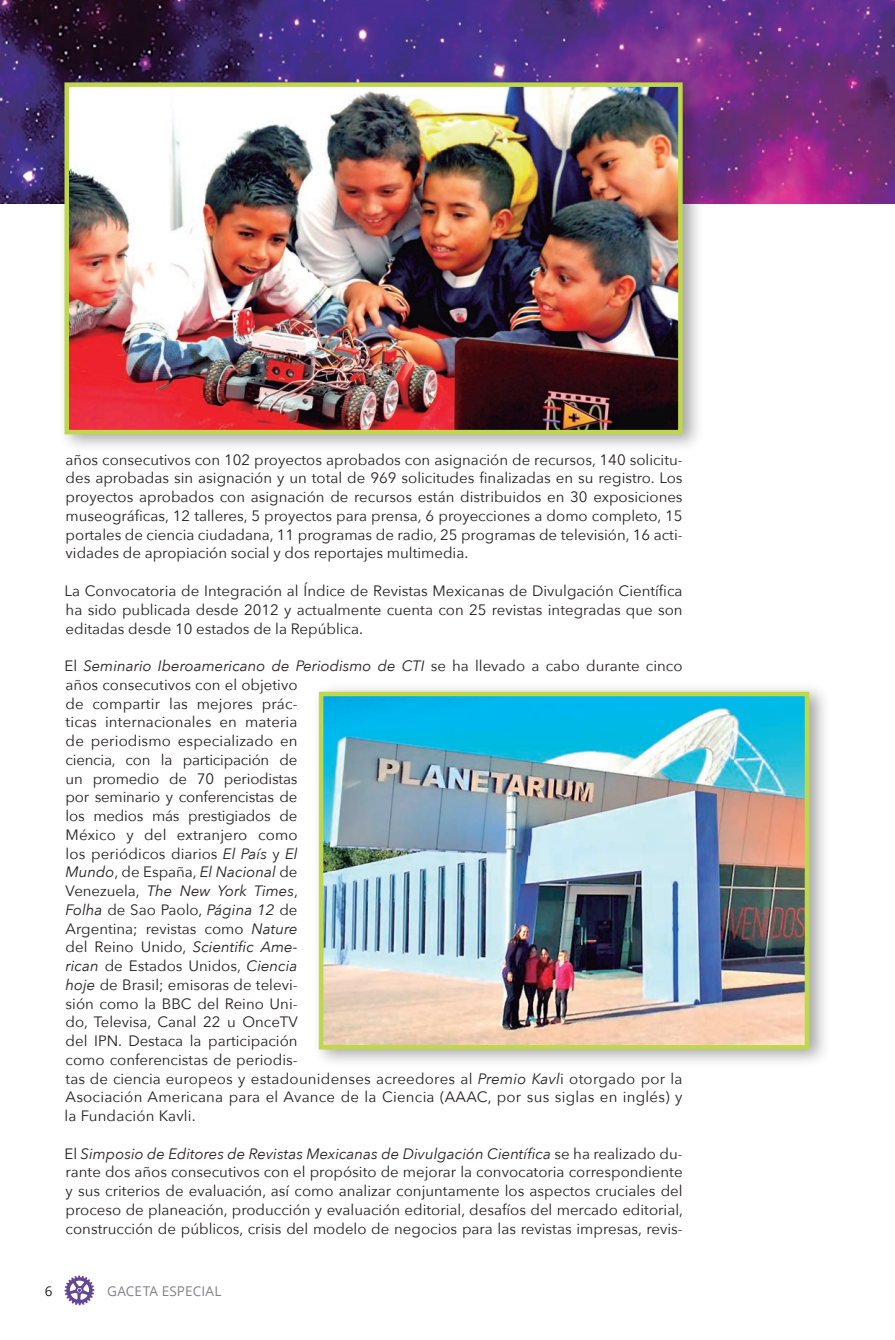
<style>
.page{position:relative;width:895px;height:1340px;background:#fff}
.page>*{position:absolute;margin:0;border:0;box-sizing:border-box;transform-origin:0 0}
.t1{font:15px/18.8px "Avenir Next";color:#231f20;text-align:justify}
.t2{font:13.5px "Open Sans";letter-spacing:.01em;color:#808285}
.t3{font:13.5px "Open Sans";color:#231f20}
.s1{font-style:italic}
</style>
<div class="page">
<svg style="left:64px;top:1275px;width:30px;height:30px"></svg>
<img style="left:0;top:0;width:894px;height:204px">
<div style="left:57px;top:73px;width:646px;height:380px;background:#231f20;opacity:.4"></div>
<img style="left:69px;top:87px;width:608px;height:342px">
<div style="left:64px;top:82px;width:618px;height:352px;border:4px solid #bfd74d"></div>
<div style="left:311px;top:682px;width:519px;height:386px;background:#231f20;opacity:.4"></div>
<img style="left:324px;top:696px;width:480px;height:348px">
<div style="left:319px;top:691px;width:490px;height:358px;border:4px solid #bfd74d"></div>
<p class="t1" style="left:66px;top:449px;width:618px">años consecutivos con 102 proyectos aprobados con asignación de recursos, 140 solicitu&shy;des aprobadas sin asignación y un total de 969 solicitudes finalizadas en su registro. Los proyectos aprobados con asignación de recursos están distribuidos en 30 exposiciones museográficas, 12 talleres, 5 proyectos para prensa, 6 proyecciones a domo completo, 15 portales de ciencia ciudadana, 11 programas de radio, 25 programas de televisión, 16 acti&shy;vidades de apropiación social y dos reportajes multimedia.</p>
<p class="t1" style="left:64px;top:581px;width:619px">La Convocatoria de Integración al Índice de Revistas Mexicanas de Divulgación Científica ha sido publicada desde 2012 y actualmente cuenta con 25 revistas integradas que son editadas desde 10 estados de la República.</p>
<p class="t1" style="left:64px;top:656px;width:619px;text-align:left">El <span class="s1">Seminario Iberoamericano de Periodismo de CTI</span> se ha llevado a cabo durante cinco años consecutivos con el objetivo<br>de compartir las mejores prác-<br>ticas internacionales en materia<br>de periodismo especializado en<br>ciencia, con la participación de<br>un promedio de 70 periodistas<br>por seminario y conferencistas de<br>los medios más prestigiados de<br>México y del extranjero como<br>los periódicos diarios <span class="s1">El País</span> y <span class="s1">El<br>Mundo</span>, de España, <span class="s1">El Nacional</span> de<br>Venezuela, <span class="s1">The New York Times</span>,<br><span class="s1">Folha</span> de Sao Paolo, <span class="s1">Página 12</span> de<br>Argentina; revistas como <span class="s1">Nature<br></span>del Reino Unido, <span class="s1">Scientific Ame-<br>rican</span> de Estados Unidos, <span class="s1">Ciencia<br>hoje</span> de Brasil; emisoras de televi-<br>sión como la BBC del Reino Uni-<br>do, Televisa, Canal 22 u OnceTV<br>del IPN. Destaca la participación<br>como conferencistas de periodis-<br>tas de ciencia europeos y estadounidenses acreedores al <span class="s1">Premio Kavl</span>i otorgado por la Asociación Americana para el Avance de la Ciencia (AAAC, por sus siglas en inglés) y la Fundación Kavli.</p>
<p class="t1" style="left:64px;top:1143px;width:620px">El <span class="s1">Simposio de Editores de Revistas Mexicanas de Divulgación Científica</span> se ha realizado du&shy;rante dos años consecutivos con el propósito de mejorar la convocatoria correspondiente y sus criterios de evaluación, así como analizar conjuntamente los aspectos cruciales del proceso de planeación, producción y evaluación editorial, desafíos del mercado editorial, construcción de públicos, crisis del modelo de negocios para las revistas impresas, revis-</p>
<p class="t3" style="left:45px;top:1281px;width:9px">6</p>
<p class="t2" style="left:107px;top:1281px;width:116px">GACETA ESPECIAL</p>
</div>
